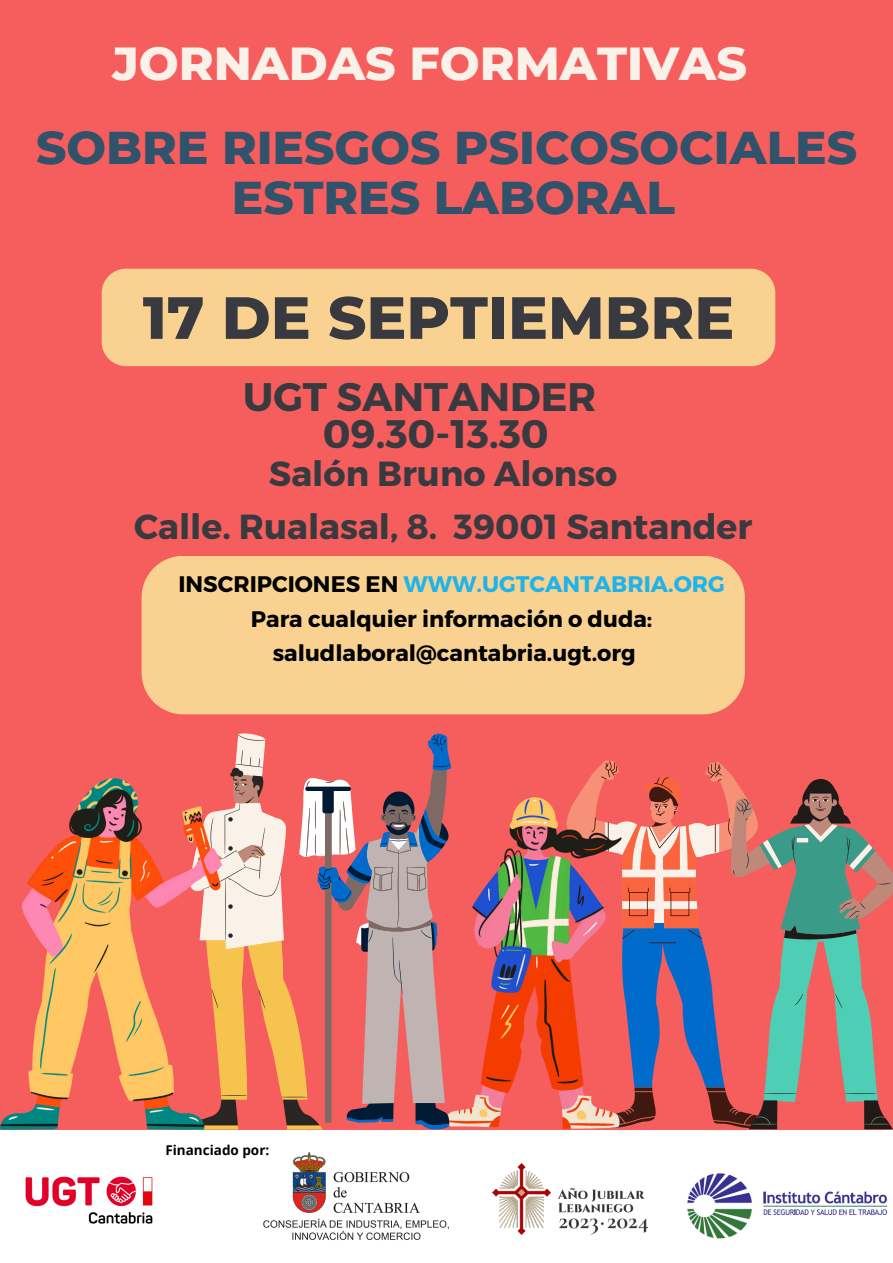
<style>
.page{position:relative;width:893px;height:1263px;background:#f65d5d}
.page>*{position:absolute;margin:0;border:0;box-sizing:border-box;transform-origin:0 0}
.t1{font:800 59.4px "Montserrat";color:#393a3f}
.t2{font:800 47.25px "Montserrat";color:#faf2e9}
.t3{font:800 46.88px/50.2px "Montserrat";color:#30526a;text-align:center}
.t4{font:700 39.75px "Montserrat";color:#393a3f}
.t5{font:700 34.8px "Montserrat";color:#393a3f}
.t6{font:700 22.5px/34.3px "Montserrat";color:#000;text-align:center}
.t7{font:700 13.5px "Open Sans";color:#000}
.s1{color:#1eb4eb}
</style>
<div class="page">
<img style="left:0;top:779px;width:222px;height:351px">
<img style="left:451px;top:798px;width:170px;height:331px">
<svg style="left:189px;top:733px;width:127px;height:396px"></svg>
<svg style="left:305px;top:735px;width:147px;height:391px"></svg>
<svg style="left:566px;top:760px;width:327px;height:364px"></svg>
<svg style="left:733px;top:779px;width:159px;height:350px"></svg>
<div style="left:0;top:1130px;width:893px;height:133px;background:#fff"></div>
<img style="left:25px;top:1176px;width:128px;height:48px">
<img style="left:687px;top:1174px;width:200px;height:65px">
<img style="left:263px;top:1152px;width:186px;height:88px">
<img style="left:492px;top:1164px;width:155px;height:71px">
<div style="left:142px;top:556px;width:603px;height:158px;background:#f9d291"></div>
<div style="left:102px;top:269px;width:673px;height:97px;background:#f9d291;border-radius:24px"></div>
<p class="t2" style="left:112px;top:34px;width:636px">JORNADAS FORMATIVAS</p>
<h6 class="t3" style="left:36px;top:122px;width:822px">SOBRE RIESGOS PSICOSOCIALES<br>ESTRES LABORAL</h6>
<p class="t1" style="left:143px;top:281px;width:593px">17 DE SEPTIEMBRE</p>
<p class="t4" style="left:243px;top:371px;width:354px">UGT SANTANDER</p>
<p class="t4" style="left:323px;top:408px;width:228px">09.30-13.30</p>
<p class="t5" style="left:269px;top:451px;width:350px">Salón Bruno Alonso</p>
<p class="t5" style="left:134px;top:504px;width:620px">Calle. Rualasal, 8. 39001 Santander</p>
<p class="t6" style="left:178px;top:566px;width:548px">INSCRIPCIONES EN <span class="s1">WWW.UGTCANTABRIA.ORG<br></span>Para cualquier información o duda: saludlaboral@cantabria.ugt.org</p>
<p class="t7" style="left:165px;top:1140px;width:105px">Financiado por:</p>
</div>
